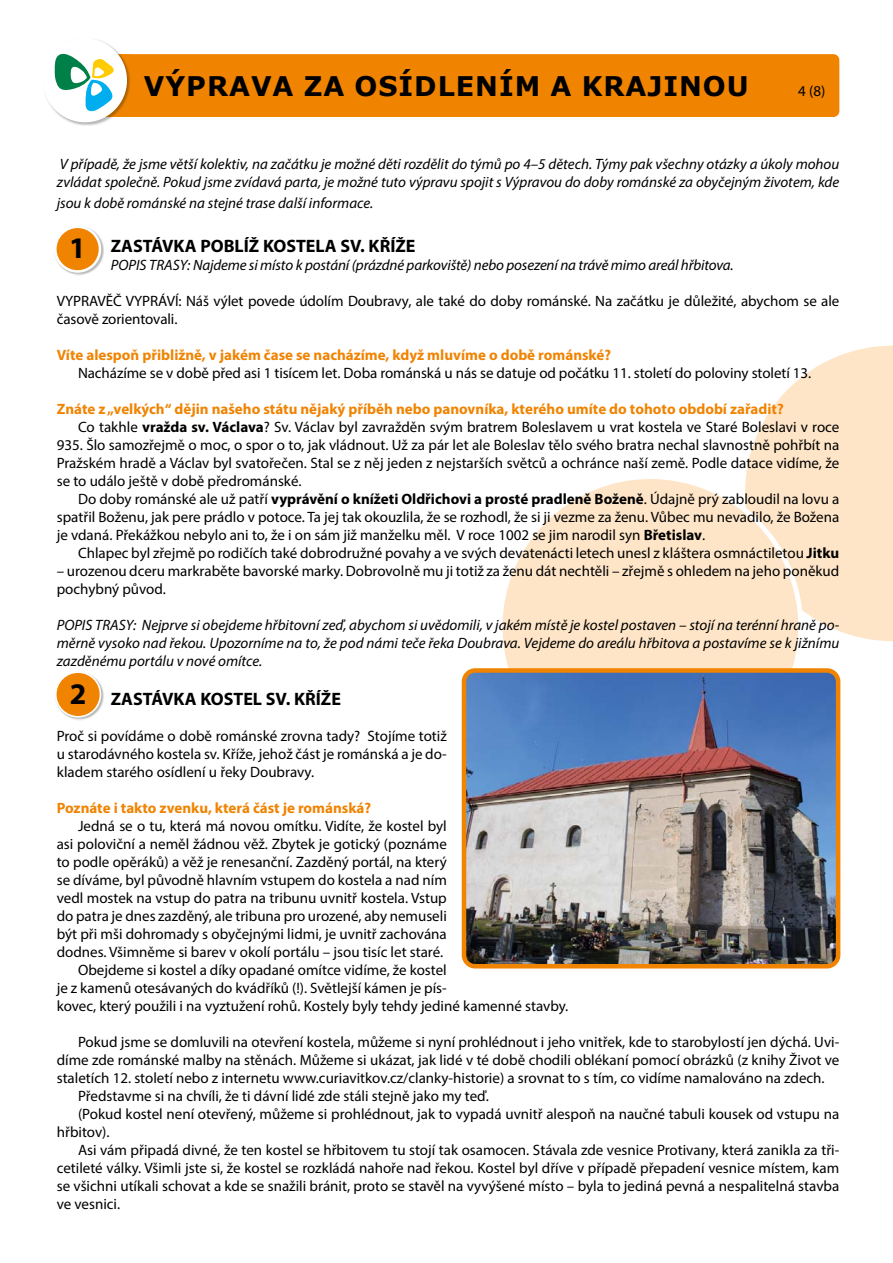
<style>
.page{position:relative;width:893px;height:1263px;background:#fff}
.page>*{position:absolute;margin:0;border:0;box-sizing:border-box;transform-origin:0 0}
.t1{font:700 30px "Myriad Pro";color:#000}
.t2{font:700 27px "Verdana";letter-spacing:.035em;color:#000}
.t3{font:700 18px "Myriad Pro";color:#000}
.t4{font:15px/18px "Myriad Pro";color:#000}
.t5{font:italic 15px/18px "Myriad Pro";color:#000}
.t6{font:700 15px "Myriad Pro";color:#f08300}
.s1{font-weight:700}
</style>
<div class="page">
<svg style="left:746px;top:345px;width:146px;height:296px;fill:#fee5c7"></svg>
<svg style="left:502px;top:474px;width:301px;height:194px;background:#fee8cf"></svg>
<img style="left:70px;top:239px;width:33px;height:36px">
<svg style="left:55px;top:227px;width:46px;height:46px"></svg>
<img style="left:71px;top:685px;width:33px;height:35px">
<svg style="left:56px;top:673px;width:45px;height:45px"></svg>
<img style="left:461px;top:668px;width:379px;height:301px">
<div style="left:90px;top:54px;width:749px;height:63px;background:#f08300;border-radius:6px"></div>
<img style="left:46px;top:39px;width:74px;height:87px">
<img style="left:106px;top:54px;width:25px;height:63px">
<div style="left:43px;top:38px;width:84px;height:84px;background:#fff;border-radius:50%"></div>
<svg style="left:54px;top:54px;width:60px;height:58px"></svg>
<h2 class="t2" style="left:144px;top:68px;width:606px">VÝPRAVA ZA OSÍDLENÍM A KRAJINOU</h2>
<p class="t4" style="left:798px;top:83px;width:29px">4 (8)</p>
<p class="t5" style="left:57px;top:156px;width:784px">V případě, že jsme větší kolektiv, na začátku je možné děti rozdělit do týmů po 4–5 dětech. Týmy pak všechny otázky a úkoly mohou zvládat společně. Pokud jsme zvídavá parta, je možné tuto výpravu spojit s Výpravou do doby románské za obyčejným životem, kde</p>
<p class="t5" style="left:57px;top:196px;width:318px">jsou k době románské na stejné trase další informace.</p>
<p class="t3" style="left:111px;top:239px;width:306px">ZASTÁVKA POBLÍŽ KOSTELA SV. KŘÍŽE</p>
<p class="t5" style="left:111px;top:257px;width:624px">POPIS TRASY: Najdeme si místo k postání (prázdné parkoviště) nebo posezení na trávě mimo areál hřbitova.</p>
<p class="t4" style="left:57px;top:293px;width:784px">VYPRAVĚČ VYPRÁVÍ: Náš výlet povede údolím Doubravy, ale také do doby románské. Na začátku je důležité, abychom se ale časově zorientovali.</p>
<p class="t6" style="left:57px;top:349px;width:556px">Víte alespoň přibližně, v jakém čase se nacházíme, když mluvíme o době románské?</p>
<p class="t4" style="left:78px;top:365px;width:734px">Nacházíme se v době před asi 1 tisícem let. Doba románská u nás se datuje od počátku 11. století do poloviny století 13.</p>
<p class="t6" style="left:57px;top:403px;width:728px">Znáte z „velkých“ dějin našeho státu nějaký příběh nebo panovníka, kterého umíte do tohoto období zařadit?</p>
<p class="t4" style="left:78px;top:419px;width:762px">Co takhle <span class="s1">vražda sv. Václava</span>? Sv. Václav byl zavražděn svým bratrem Boleslavem u vrat kostela ve Staré Boleslavi v roce</p>
<p class="t4" style="left:57px;top:437px;width:784px">935. Šlo samozřejmě o moc, o spor o to, jak vládnout. Už za pár let ale Boleslav tělo svého bratra nechal slavnostně pohřbít na</p>
<p class="t4" style="left:57px;top:455px;width:784px">Pražském hradě a Václav byl svatořečen. Stal se z něj jeden z nejstarších světců a ochránce naší země. Podle datace vidíme, že</p>
<p class="t4" style="left:57px;top:473px;width:246px">se to událo ještě v době předrománské.</p>
<p class="t4" style="left:78px;top:491px;width:762px">Do doby románské ale už patří <span class="s1">vyprávění o knížeti Oldřichovi a prosté pradleně Boženě</span>. Údajně prý zabloudil na lovu a</p>
<p class="t4" style="left:57px;top:509px;width:784px">spatřil Boženu, jak pere prádlo v potoce. Ta jej tak okouzlila, že se rozhodl, že si ji vezme za ženu. Vůbec mu nevadilo, že Božena</p>
<p class="t4" style="left:57px;top:527px;width:650px">je vdaná. Překážkou nebylo ani to, že i on sám již manželku měl. V roce 1002 se jim narodil syn <span class="s1">Břetislav</span>.</p>
<p class="t4" style="left:78px;top:545px;width:762px">Chlapec byl zřejmě po rodičích také dobrodružné povahy a ve svých devatenácti letech unesl z kláštera osmnáctiletou <span class="s1">Jitku</span></p>
<p class="t4" style="left:57px;top:563px;width:784px">– urozenou dceru markraběte bavorské marky. Dobrovolně mu ji totiž za ženu dát nechtěli – zřejmě s ohledem na jeho poněkud pochybný původ.</p>
<p class="t5" style="left:57px;top:617px;width:784px;text-align:justify">POPIS TRASY: Nejprve si obejdeme hřbitovní zeď, abychom si uvědomili, v jakém místě je kostel postaven – stojí na terénní hraně po&shy;měrně vysoko nad řekou. Upozorníme na to, že pod námi teče řeka Doubrava. Vejdeme do areálu hřbitova a postavíme se k jižnímu zazděnému portálu v nové omítce.</p>
<p class="t3" style="left:111px;top:692px;width:232px">ZASTÁVKA KOSTEL SV. KŘÍŽE</p>
<p class="t4" style="left:57px;top:729px;width:391px;text-align:justify">Proč si povídáme o době románské zrovna tady? Stojíme totiž u starodávného kostela sv. Kříže, jehož část je románská a je do&shy;kladem starého osídlení u řeky Doubravy.</p>
<p class="t6" style="left:57px;top:802px;width:316px">Poznáte i takto zvenku, která část je románská?</p>
<p class="t4" style="left:78px;top:819px;width:370px">Jedná se o tu, která má novou omítku. Vidíte, že kostel byl</p>
<p class="t4" style="left:57px;top:837px;width:391px">asi poloviční a neměl žádnou věž. Zbytek je gotický (poznáme</p>
<p class="t4" style="left:57px;top:855px;width:391px">to podle opěráků) a věž je renesanční. Zazděný portál, na který</p>
<p class="t4" style="left:57px;top:873px;width:391px">se díváme, byl původně hlavním vstupem do kostela a nad ním</p>
<p class="t4" style="left:57px;top:891px;width:391px">vedl mostek na vstup do patra na tribunu uvnitř kostela. Vstup</p>
<p class="t4" style="left:57px;top:909px;width:391px">do patra je dnes zazděný, ale tribuna pro urozené, aby nemuseli</p>
<p class="t4" style="left:57px;top:927px;width:391px">být při mši dohromady s obyčejnými lidmi, je uvnitř zachována</p>
<p class="t4" style="left:57px;top:945px;width:388px">dodnes. Všimněme si barev v okolí portálu – jsou tisíc let staré.</p>
<p class="t4" style="left:78px;top:963px;width:370px">Obejdeme si kostel a díky opadané omítce vidíme, že kostel</p>
<p class="t4" style="left:57px;top:981px;width:391px">je z kamenů otesávaných do kvádříků (!). Světlejší kámen je pís-</p>
<p class="t4" style="left:57px;top:999px;width:513px">kovec, který použili i na vyztužení rohů. Kostely byly tehdy jediné kamenné stavby.</p>
<p class="t4" style="left:78px;top:1035px;width:762px">Pokud jsme se domluvili na otevření kostela, můžeme si nyní prohlédnout i jeho vnitřek, kde to starobylostí jen dýchá. Uvi-</p>
<p class="t4" style="left:57px;top:1053px;width:784px">díme zde románské malby na stěnách. Můžeme si ukázat, jak lidé v té době chodili oblékaní pomocí obrázků (z knihy Život ve</p>
<p class="t4" style="left:57px;top:1071px;width:769px">staletích 12. století nebo z internetu www.curiavitkov.cz/clanky-historie) a srovnat to s tím, co vidíme namalováno na zdech.</p>
<p class="t4" style="left:78px;top:1089px;width:412px">Představme si na chvíli, že ti dávní lidé zde stáli stejně jako my teď.</p>
<p class="t4" style="left:78px;top:1107px;width:762px">(Pokud kostel není otevřený, můžeme si prohlédnout, jak to vypadá uvnitř alespoň na naučné tabuli kousek od vstupu na</p>
<p class="t4" style="left:57px;top:1125px;width:54px">hřbitov).</p>
<p class="t4" style="left:78px;top:1143px;width:762px">Asi vám připadá divné, že ten kostel se hřbitovem tu stojí tak osamocen. Stávala zde vesnice Protivany, která zanikla za tři-</p>
<p class="t4" style="left:57px;top:1161px;width:784px">cetileté války. Všimli jste si, že kostel se rozkládá nahoře nad řekou. Kostel byl dříve v případě přepadení vesnice místem, kam</p>
<p class="t4" style="left:57px;top:1179px;width:784px">se všichni utíkali schovat a kde se snažili bránit, proto se stavěl na vyvýšené místo – byla to jediná pevná a nespalitelná stavba</p>
<p class="t4" style="left:57px;top:1197px;width:65px">ve vesnici.</p>
<h1 class="t1" style="left:69px;top:237px;width:18px">1</h1>
<h1 class="t1" style="left:70px;top:682px;width:18px">2</h1>
</div>
